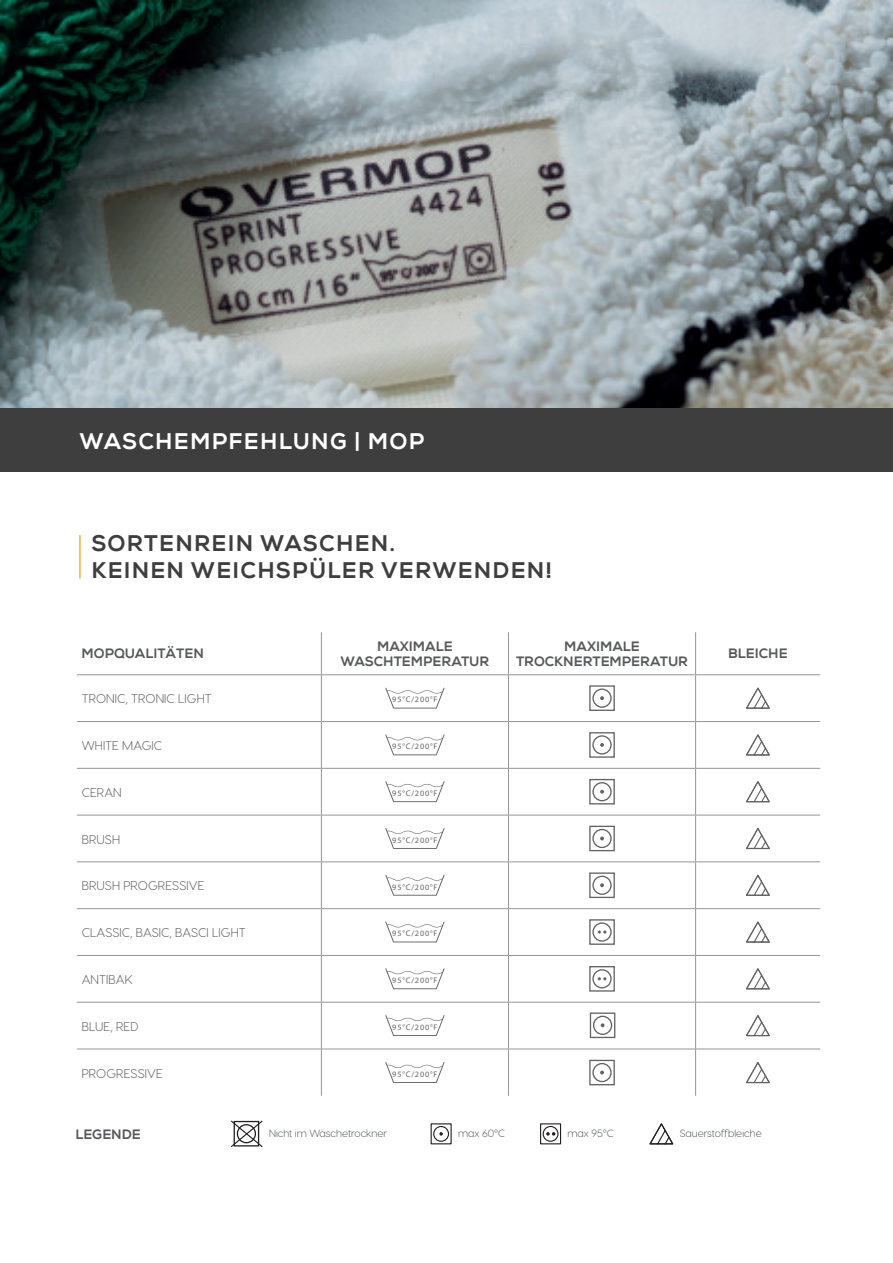
<style>
.page{position:relative;width:893px;height:1263px;background:#fff}
.page>*{position:absolute;margin:0;border:0;box-sizing:border-box;transform-origin:0 0}
.t1{font:22.5px/27px "Nexa X Bold";letter-spacing:.055em;color:#3e3e3f}
.t2{font:22.5px "Nexa X Bold";letter-spacing:.055em;color:#fff}
.t3{font:13.5px/15px "Nexa X Bold";color:#57585a;text-align:center}
.t4{font:300 12.75px "Visby Round CF";letter-spacing:.01em;color:#57585a}
.t5{font:300 10.5px "Visby Round CF";color:#4f5252}
.t6{font:300 10.5px "Visby Round CF";color:#4f5353}
.t7{font:8.25px "Myriad Pro";letter-spacing:.1em;color:#636366}
</style>
<div class="page">
<svg style="left:430px;top:1123px;width:22px;height:22px"></svg>
<svg style="left:540px;top:1123px;width:22px;height:22px"></svg>
<svg style="left:649px;top:1123px;width:25px;height:22px"></svg>
<svg style="left:231px;top:1120px;width:32px;height:28px"></svg>
<hr style="left:321px;top:632px;width:1px;height:42px;background:#939598">
<hr style="left:508px;top:632px;width:1px;height:42px;background:#939598">
<hr style="left:695px;top:632px;width:1px;height:42px;background:#939598">
<hr style="left:77px;top:674px;width:244px;height:1px;background:#939598">
<hr style="left:321px;top:674px;width:187px;height:1px;background:#939598">
<hr style="left:321px;top:675px;width:1px;height:46px;background:#939598">
<hr style="left:508px;top:674px;width:188px;height:1px;background:#939598">
<hr style="left:508px;top:675px;width:1px;height:46px;background:#939598">
<hr style="left:696px;top:674px;width:124px;height:1px;background:#939598">
<hr style="left:695px;top:675px;width:1px;height:46px;background:#939598">
<hr style="left:77px;top:721px;width:244px;height:1px;background:#939598">
<hr style="left:321px;top:721px;width:187px;height:1px;background:#939598">
<hr style="left:321px;top:722px;width:1px;height:46px;background:#939598">
<hr style="left:508px;top:721px;width:188px;height:1px;background:#939598">
<hr style="left:508px;top:722px;width:1px;height:46px;background:#939598">
<hr style="left:696px;top:721px;width:124px;height:1px;background:#939598">
<hr style="left:695px;top:722px;width:1px;height:46px;background:#939598">
<hr style="left:77px;top:768px;width:244px;height:1px;background:#939598">
<hr style="left:321px;top:768px;width:187px;height:1px;background:#939598">
<hr style="left:321px;top:769px;width:1px;height:46px;background:#939598">
<hr style="left:508px;top:768px;width:188px;height:1px;background:#939598">
<hr style="left:508px;top:769px;width:1px;height:46px;background:#939598">
<hr style="left:696px;top:768px;width:124px;height:1px;background:#939598">
<hr style="left:695px;top:769px;width:1px;height:46px;background:#939598">
<hr style="left:77px;top:815px;width:244px;height:1px;background:#939598">
<hr style="left:321px;top:815px;width:187px;height:1px;background:#939598">
<hr style="left:321px;top:815px;width:1px;height:46px;background:#939598">
<hr style="left:508px;top:815px;width:188px;height:1px;background:#939598">
<hr style="left:508px;top:815px;width:1px;height:46px;background:#939598">
<hr style="left:696px;top:815px;width:124px;height:1px;background:#939598">
<hr style="left:695px;top:815px;width:1px;height:46px;background:#939598">
<hr style="left:77px;top:861px;width:244px;height:1px;background:#939598">
<hr style="left:321px;top:861px;width:187px;height:1px;background:#939598">
<hr style="left:321px;top:862px;width:1px;height:46px;background:#939598">
<hr style="left:508px;top:861px;width:188px;height:1px;background:#939598">
<hr style="left:508px;top:862px;width:1px;height:46px;background:#939598">
<hr style="left:696px;top:861px;width:124px;height:1px;background:#939598">
<hr style="left:695px;top:862px;width:1px;height:46px;background:#939598">
<hr style="left:77px;top:908px;width:244px;height:1px;background:#939598">
<hr style="left:321px;top:908px;width:187px;height:1px;background:#939598">
<hr style="left:321px;top:909px;width:1px;height:46px;background:#939598">
<hr style="left:508px;top:908px;width:188px;height:1px;background:#939598">
<hr style="left:508px;top:909px;width:1px;height:46px;background:#939598">
<hr style="left:696px;top:908px;width:124px;height:1px;background:#939598">
<hr style="left:695px;top:909px;width:1px;height:46px;background:#939598">
<hr style="left:77px;top:955px;width:244px;height:1px;background:#939598">
<hr style="left:321px;top:955px;width:187px;height:1px;background:#939598">
<hr style="left:321px;top:956px;width:1px;height:46px;background:#939598">
<hr style="left:508px;top:955px;width:188px;height:1px;background:#939598">
<hr style="left:508px;top:956px;width:1px;height:46px;background:#939598">
<hr style="left:696px;top:955px;width:124px;height:1px;background:#939598">
<hr style="left:695px;top:956px;width:1px;height:46px;background:#939598">
<hr style="left:77px;top:1002px;width:244px;height:1px;background:#939598">
<hr style="left:321px;top:1002px;width:187px;height:1px;background:#939598">
<hr style="left:321px;top:1002px;width:1px;height:46px;background:#939598">
<hr style="left:508px;top:1002px;width:188px;height:1px;background:#939598">
<hr style="left:508px;top:1002px;width:1px;height:46px;background:#939598">
<hr style="left:696px;top:1002px;width:124px;height:1px;background:#939598">
<hr style="left:695px;top:1002px;width:1px;height:46px;background:#939598">
<hr style="left:321px;top:1049px;width:1px;height:47px;background:#939598">
<hr style="left:508px;top:1049px;width:1px;height:47px;background:#939598">
<hr style="left:695px;top:1049px;width:1px;height:47px;background:#939598">
<hr style="left:77px;top:1048px;width:244px;height:1px;background:#939598">
<hr style="left:321px;top:1048px;width:187px;height:1px;background:#939598">
<hr style="left:508px;top:1048px;width:188px;height:1px;background:#939598">
<hr style="left:696px;top:1048px;width:124px;height:1px;background:#939598">
<svg style="left:385px;top:688px;width:60px;height:20px"></svg>
<svg style="left:589px;top:685px;width:26px;height:26px"></svg>
<svg style="left:746px;top:687px;width:24px;height:22px"></svg>
<svg style="left:385px;top:734px;width:60px;height:21px"></svg>
<svg style="left:589px;top:732px;width:26px;height:26px"></svg>
<svg style="left:746px;top:734px;width:24px;height:22px"></svg>
<svg style="left:385px;top:781px;width:60px;height:21px"></svg>
<svg style="left:589px;top:778px;width:26px;height:27px"></svg>
<svg style="left:746px;top:781px;width:24px;height:22px"></svg>
<svg style="left:385px;top:828px;width:60px;height:21px"></svg>
<svg style="left:589px;top:825px;width:26px;height:27px"></svg>
<svg style="left:746px;top:828px;width:24px;height:22px"></svg>
<svg style="left:385px;top:875px;width:60px;height:21px"></svg>
<svg style="left:589px;top:872px;width:26px;height:27px"></svg>
<svg style="left:746px;top:874px;width:24px;height:22px"></svg>
<svg style="left:385px;top:922px;width:60px;height:20px"></svg>
<svg style="left:589px;top:919px;width:26px;height:26px"></svg>
<svg style="left:746px;top:921px;width:24px;height:22px"></svg>
<svg style="left:385px;top:968px;width:60px;height:21px"></svg>
<svg style="left:589px;top:966px;width:26px;height:26px"></svg>
<svg style="left:746px;top:968px;width:24px;height:22px"></svg>
<svg style="left:385px;top:1015px;width:60px;height:21px"></svg>
<svg style="left:746px;top:1015px;width:24px;height:22px"></svg>
<svg style="left:385px;top:1062px;width:60px;height:21px"></svg>
<svg style="left:589px;top:1059px;width:26px;height:27px"></svg>
<svg style="left:746px;top:1062px;width:24px;height:22px"></svg>
<img style="left:0;top:0;width:893px;height:409px">
<div style="left:0;top:409px;width:893px;height:63px;background:#3e3e3f"></div>
<hr style="left:79px;top:536px;width:2px;height:42px;background:#fbaf25">
<svg style="left:589px;top:1012px;width:27px;height:27px"></svg>
<h1 class="t2" style="left:79px;top:427px;width:347px">WASCHEMPFEHLUNG | MOP</h1>
<h1 class="t1" style="left:91px;top:530px;width:462px">SORTENREIN WASCHEN.<br>KEINEN WEICHSPÜLER VERWENDEN!</h1>
<p class="t3" style="left:82px;top:646px;width:124px">MOPQUALITÄTEN</p>
<p class="t3" style="left:341px;top:639px;width:150px">MAXIMALE<br>WASCHTEMPERATUR</p>
<p class="t3" style="left:516px;top:639px;width:174px">MAXIMALE<br>TROCKNERTEMPERATUR</p>
<p class="t3" style="left:728px;top:646px;width:61px">BLEICHE</p>
<p class="t4" style="left:82px;top:691px;width:132px">TRONIC, TRONIC LIGHT</p>
<p class="t7" style="left:392px;top:695px;width:47px">95°C/200°F</p>
<p class="t4" style="left:82px;top:737px;width:82px">WHITE MAGIC</p>
<p class="t7" style="left:392px;top:741px;width:47px">95°C/200°F</p>
<p class="t4" style="left:82px;top:784px;width:42px">CERAN</p>
<p class="t7" style="left:392px;top:788px;width:47px">95°C/200°F</p>
<p class="t4" style="left:82px;top:831px;width:40px">BRUSH</p>
<p class="t7" style="left:392px;top:835px;width:47px">95°C/200°F</p>
<p class="t4" style="left:82px;top:878px;width:124px">BRUSH PROGRESSIVE</p>
<p class="t7" style="left:392px;top:882px;width:47px">95°C/200°F</p>
<p class="t4" style="left:82px;top:925px;width:166px">CLASSIC, BASIC, BASCI LIGHT</p>
<p class="t7" style="left:392px;top:928px;width:47px">95°C/200°F</p>
<p class="t4" style="left:82px;top:971px;width:52px">ANTIBAK</p>
<p class="t7" style="left:392px;top:975px;width:47px">95°C/200°F</p>
<p class="t4" style="left:82px;top:1018px;width:58px">BLUE, RED</p>
<p class="t7" style="left:392px;top:1022px;width:47px">95°C/200°F</p>
<p class="t4" style="left:82px;top:1065px;width:83px">PROGRESSIVE</p>
<p class="t7" style="left:392px;top:1069px;width:47px">95°C/200°F</p>
<p class="t3" style="left:75px;top:1127px;width:67px">LEGENDE</p>
<p class="t5" style="left:269px;top:1127px;width:120px">Nicht im Wäschetrockner</p>
<p class="t5" style="left:458px;top:1127px;width:48px">max 60°C</p>
<p class="t6" style="left:567px;top:1127px;width:48px">max 95°C</p>
<p class="t5" style="left:680px;top:1127px;width:84px">Sauerstoffbleiche</p>
</div>
